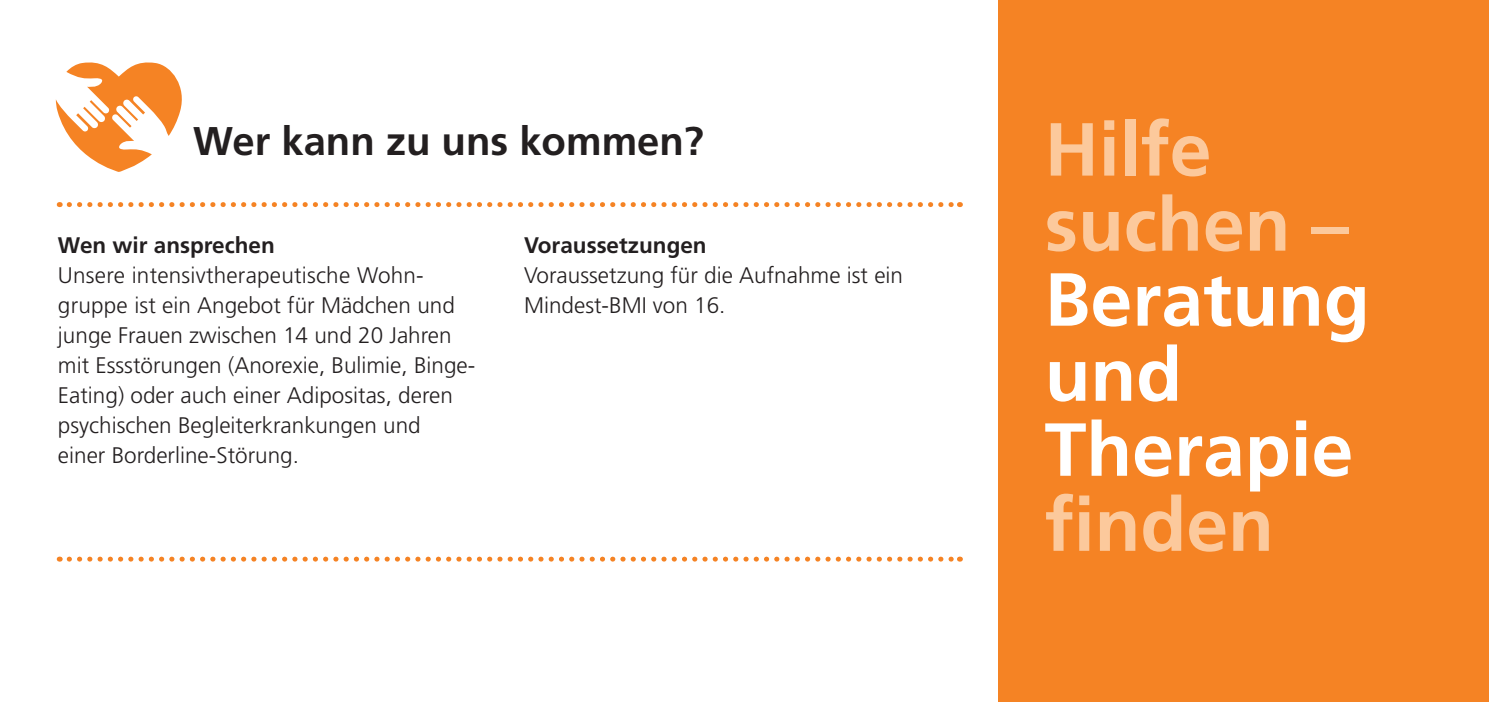
<style>
.page{position:relative;width:1489px;height:702px;background:#fff}
.page>*{position:absolute;margin:0;border:0;box-sizing:border-box;transform-origin:0 0}
.t1{font:700 75px/75px "Frutiger";color:#fff}
.t2{font:700 75px/75px "Frutiger";color:#fcc99c}
.t3{font:700 40px "Frutiger";color:#231f20}
.t4{font:300 22.5px/30px "Frutiger";color:#231f20}
.t5{font:700 22.5px "Frutiger";color:#231f20}
</style>
<div class="page">
<svg style="left:69px;top:202px;width:891px;height:5px"></svg>
<svg style="left:69px;top:556px;width:891px;height:5px"></svg>
<svg style="left:56px;top:62px;width:126px;height:110px"></svg>
<div style="left:998px;top:0;width:490px;height:702px;background:#f58324"></div>
<h2 class="t3" style="left:193px;top:118px;width:512px">Wer kann zu uns kommen?</h2>
<p class="t5" style="left:58px;top:232px;width:218px">Wen wir ansprechen</p>
<p class="t4" style="left:58px;top:260px;width:419px">Unsere intensivtherapeutische Wohn&shy;gruppe ist ein Angebot für Mädchen und junge Frauen zwischen 14 und 20 Jahren mit Essstörungen (Anorexie, Bulimie, Binge-Eating) oder auch einer Adipositas, deren psychischen Begleiterkrankungen und<br>einer Borderline-Störung.</p>
<p class="t5" style="left:524px;top:232px;width:184px">Voraussetzungen</p>
<p class="t4" style="left:524px;top:260px;width:380px">Voraussetzung für die Aufnahme ist ein<br>Mindest-BMI von 16.</p>
<h1 class="t2" style="left:1044px;top:111px;width:306px">Hilfe suchen –</h1>
<h1 class="t1" style="left:1044px;top:261px;width:327px">Beratung und<br>Therapie</h1>
<h1 class="t2" style="left:1044px;top:486px;width:231px">finden</h1>
</div>
